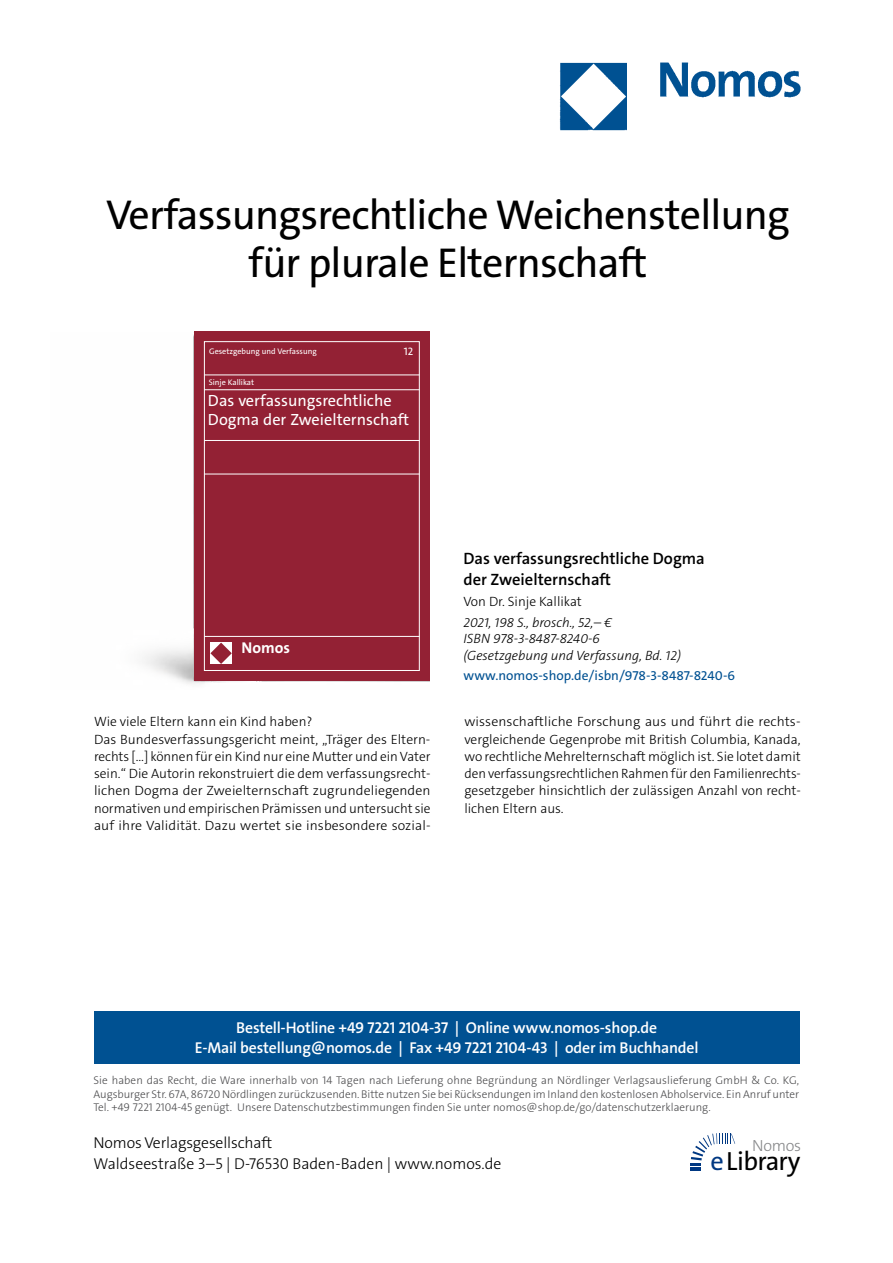
<style>
.page{position:relative;width:893px;height:1263px;background:#fff}
.page>*{position:absolute;margin:0;border:0;box-sizing:border-box;transform-origin:0 0}
.t1{font:42px/48px "The Sans Os F";letter-spacing:-.02em;color:#000;text-align:center}
.t2{font:26.4px "The Sans Os F";letter-spacing:-.03em;color:#000}
.t3{font:600 16.5px/21px "The Sans C5";color:#000}
.t4{font:16.35px/18.5px "The Sans C5";color:#fff}
.t5{font:300 16.2px "The Sans Os F";letter-spacing:-.02em;color:#87888a}
.t6{font:600 15.75px/21px "The Sans Os F";letter-spacing:-.01em;color:#fff;text-align:center}
.t7{font:300 15.75px/21px "The Sans Os F";color:#000}
.t8{font:700 15.75px "The Sans C5";color:#fff}
.t9{font:300 13.5px/17.2px "The Sans C5";color:#000}
.t10{font:italic 300 13.5px/16.5px "The Sans C5";color:#000}
.t11{font:13.5px "The Sans C5";color:#005192}
.t12{font:300 11.25px/13.5px "The Sans Os F";color:#4b4b4d;text-align:justify}
.t13{font:10.8px "The Sans C5";color:#fff}
.t14{font:8.1px "The Sans C5";color:#fff}
.s1{color:#003882}
</style>
<div class="page">
<img style="left:559px;top:62px;width:242px;height:69px">
<div style="left:94px;top:1011px;width:705px;height:52px;background:#005192"></div>
<svg style="left:690px;top:1133px;width:45px;height:38px"></svg>
<img style="left:144px;top:335px;width:285px;height:349px">
<div style="left:194px;top:331px;width:236px;height:349px;background:#932134"></div>
<div style="left:204px;top:341px;width:216px;height:330px;border:1px solid #fff"></div>
<hr style="left:204px;top:375px;width:216px;height:1px;background:#fff">
<hr style="left:204px;top:389px;width:216px;height:1px;background:#fff">
<hr style="left:204px;top:440px;width:216px;height:1px;background:#fff">
<hr style="left:204px;top:474px;width:216px;height:1px;background:#fff">
<hr style="left:204px;top:636px;width:216px;height:1px;background:#fff">
<div style="left:210px;top:642px;width:22px;height:22px;background:#fff"></div>
<svg style="left:210px;top:643px;width:22px;height:21px"></svg>
<h1 class="t1" style="left:106px;top:195px;width:685px">Verfassungsrechtliche Weichenstellung für plurale Elternschaft</h1>
<p class="t14" style="left:209px;top:346px;width:109px">Gesetzgebung und Verfassung</p>
<p class="t14" style="left:209px;top:377px;width:47px">Sinje Kallikat</p>
<p class="t13" style="left:404px;top:345px;width:11px">12</p>
<p class="t4" style="left:208px;top:392px;width:203px">Das verfassungsrechtliche<br>Dogma der Zweielternschaft</p>
<p class="t8" style="left:242px;top:638px;width:50px">Nomos</p>
<p class="t3" style="left:463px;top:548px;width:243px">Das verfassungsrechtliche Dogma der Zweielternschaft</p>
<p class="t9" style="left:463px;top:593px;width:120px">Von Dr. Sinje Kallikat</p>
<p class="t10" style="left:463px;top:614px;width:219px">2021, 198 S., brosch., 52,– €<br>ISBN 978-3-8487-8240-6 (Gesetzgebung und Verfassung, Bd. 12)</p>
<p class="t11" style="left:463px;top:667px;width:273px">www.nomos-shop.de/isbn/978-3-8487-8240-6</p>
<p class="t9" style="left:94px;top:713px;width:338px">Wie viele Eltern kann ein Kind haben?<br>Das Bundesverfassungsgericht meint, „Träger des Eltern&shy;rechts […] können für ein Kind nur eine Mutter und ein Vater sein.“ Die Autorin rekonstruiert die dem verfassungsrecht&shy;lichen Dogma der Zweielternschaft zugrundeliegenden normativen und empirischen Prämissen und untersucht sie auf ihre Validität. Dazu wertet sie insbesondere sozial-</p>
<p class="t9" style="left:464px;top:713px;width:338px;text-align:justify">wissenschaftliche Forschung aus und führt die rechts&shy;vergleichende Gegenprobe mit British Columbia, Kanada, wo rechtliche Mehrelternschaft möglich ist. Sie lotet damit den verfassungsrechtlichen Rahmen für den Familienrechts&shy;gesetzgeber hinsichtlich der zulässigen Anzahl von recht&shy;lichen Eltern aus.</p>
<p class="t6" style="left:195px;top:1017px;width:505px">Bestell-Hotline +49 7221 2104-37 | Online www.nomos-shop.de<br>E-Mail bestellung@nomos.de | Fax +49 7221 2104-43 | oder im Buchhandel</p>
<p class="t12" style="left:94px;top:1074px;width:707px">Sie haben das Recht, die Ware innerhalb von 14 Tagen nach Lieferung ohne Begründung an Nördlinger Verlagsauslieferung GmbH &amp; Co. KG, Augsburger Str. 67A, 86720 Nördlingen zurückzusenden. Bitte nutzen Sie bei Rücksendungen im Inland den kostenlosen Abholservice. Ein Anruf unter Tel. +49 7221 2104-45 genügt. Unsere Datenschutzbestimmungen finden Sie unter nomos@shop.de/go/datenschutzerklaerung.</p>
<p class="t7" style="left:94px;top:1133px;width:409px">Nomos Verlagsgesellschaft<br>Waldseestraße 3–5 | D-76530 Baden-Baden | www.nomos.de</p>
<p class="t5" style="left:752px;top:1135px;width:51px">Nomos</p>
<h2 class="t2" style="left:710px;top:1151px;width:91px"><span class="s1">e</span>Library</h2>
</div>
